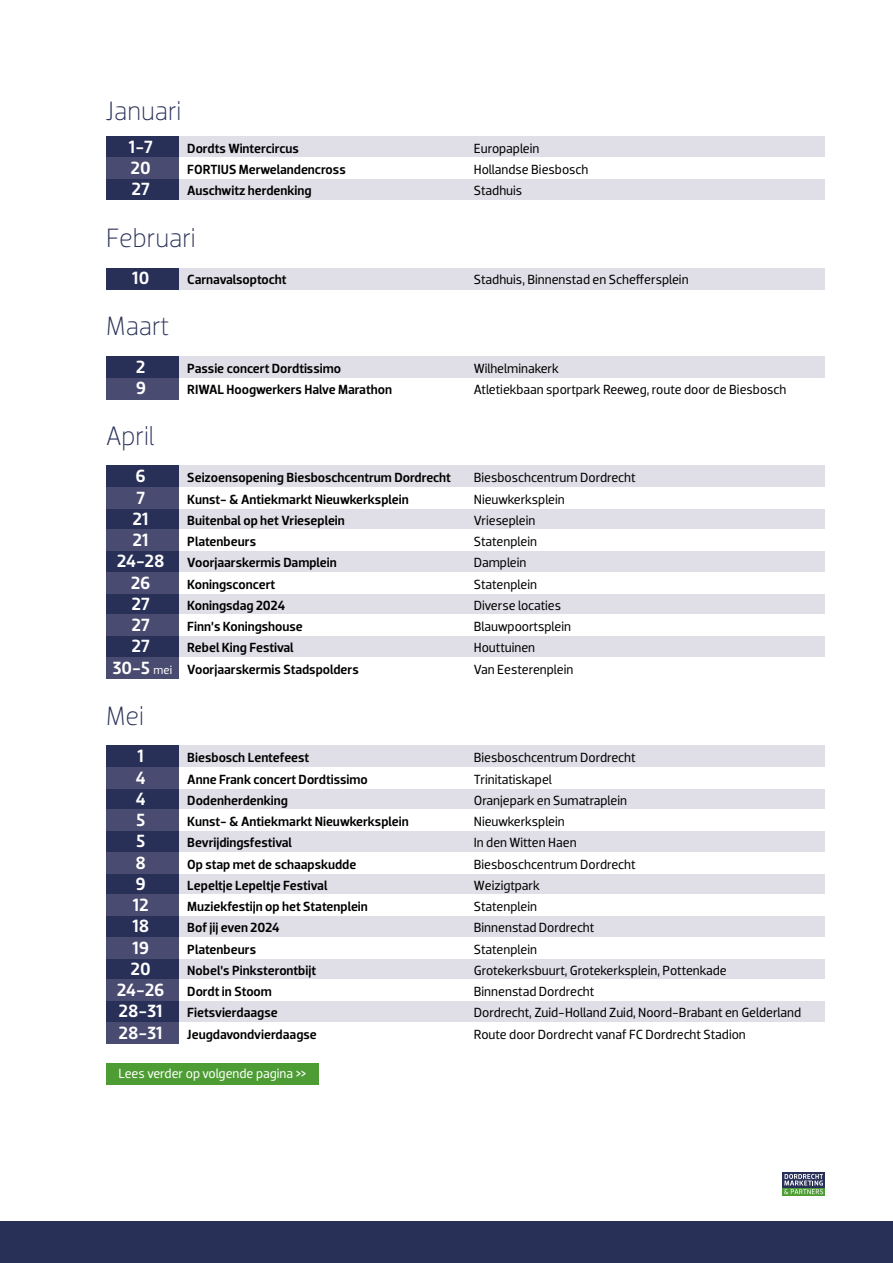
<style>
.page{position:relative;width:893px;height:1263px;background:#fff}
.page>*{position:absolute;margin:0;border:0;box-sizing:border-box;transform-origin:0 0}
.t1{font:300 27px "Dobra";color:#293057}
.t2{font:500 18px "Dobra";color:#fff}
.t3{font:500 13.5px "Dobra";color:#000}
.t4{font:13.5px "Dobra";letter-spacing:-.005em;color:#000}
.t5{font:13.5px "Dobra";color:#fff}
.s1{font-size:18px;color:#fff}
.s2{font-weight:400;font-size:12px;color:#fff}
.s3{font-size:16.5px}
</style>
<div class="page">
<div style="left:106px;top:136px;width:719px;height:21px;background:#e0dee7"></div>
<div style="left:106px;top:357px;width:719px;height:21px;background:#e0dee7"></div>
<div style="left:106px;top:268px;width:719px;height:21px;background:#e0dee7"></div>
<div style="left:106px;top:179px;width:719px;height:21px;background:#e0dee7"></div>
<div style="left:0;top:1222px;width:893px;height:41px;background:#293057"></div>
<svg style="left:782px;top:1187px;width:43px;height:9px"></svg>
<div style="left:782px;top:1172px;width:43px;height:15px;background:#293057"></div>
<svg style="left:784px;top:1174px;width:39px;height:20px"></svg>
<div style="left:106px;top:136px;width:73px;height:21px;background:#293057"></div>
<div style="left:106px;top:357px;width:73px;height:21px;background:#293057"></div>
<div style="left:106px;top:268px;width:73px;height:21px;background:#293057"></div>
<div style="left:106px;top:179px;width:73px;height:21px;background:#293057"></div>
<div style="left:106px;top:157px;width:73px;height:22px;background:#4a4b70"></div>
<div style="left:106px;top:378px;width:73px;height:21px;background:#4a4b70"></div>
<div style="left:106px;top:466px;width:719px;height:21px;background:#e0dee7"></div>
<div style="left:106px;top:746px;width:719px;height:21px;background:#e0dee7"></div>
<div style="left:106px;top:551px;width:719px;height:21px;background:#e0dee7"></div>
<div style="left:106px;top:831px;width:719px;height:21px;background:#e0dee7"></div>
<div style="left:106px;top:636px;width:719px;height:21px;background:#e0dee7"></div>
<div style="left:106px;top:916px;width:719px;height:21px;background:#e0dee7"></div>
<div style="left:106px;top:1001px;width:719px;height:21px;background:#e0dee7"></div>
<div style="left:106px;top:508px;width:719px;height:21px;background:#e0dee7"></div>
<div style="left:106px;top:788px;width:719px;height:21px;background:#e0dee7"></div>
<div style="left:106px;top:593px;width:719px;height:21px;background:#e0dee7"></div>
<div style="left:106px;top:873px;width:719px;height:21px;background:#e0dee7"></div>
<div style="left:106px;top:958px;width:719px;height:21px;background:#e0dee7"></div>
<div style="left:106px;top:466px;width:73px;height:21px;background:#293057"></div>
<div style="left:106px;top:746px;width:73px;height:21px;background:#293057"></div>
<div style="left:106px;top:551px;width:73px;height:21px;background:#293057"></div>
<div style="left:106px;top:831px;width:73px;height:21px;background:#293057"></div>
<div style="left:106px;top:636px;width:73px;height:21px;background:#293057"></div>
<div style="left:106px;top:916px;width:73px;height:21px;background:#293057"></div>
<div style="left:106px;top:1001px;width:73px;height:21px;background:#293057"></div>
<div style="left:106px;top:508px;width:73px;height:21px;background:#293057"></div>
<div style="left:106px;top:788px;width:73px;height:21px;background:#293057"></div>
<div style="left:106px;top:593px;width:73px;height:21px;background:#293057"></div>
<div style="left:106px;top:873px;width:73px;height:21px;background:#293057"></div>
<div style="left:106px;top:958px;width:73px;height:21px;background:#293057"></div>
<div style="left:106px;top:487px;width:73px;height:21px;background:#4a4b70"></div>
<div style="left:106px;top:767px;width:73px;height:21px;background:#4a4b70"></div>
<div style="left:106px;top:572px;width:73px;height:21px;background:#4a4b70"></div>
<div style="left:106px;top:852px;width:73px;height:21px;background:#4a4b70"></div>
<div style="left:106px;top:657px;width:73px;height:21px;background:#4a4b70"></div>
<div style="left:106px;top:937px;width:73px;height:21px;background:#4a4b70"></div>
<div style="left:106px;top:1022px;width:73px;height:21px;background:#4a4b70"></div>
<div style="left:106px;top:529px;width:73px;height:22px;background:#4a4b70"></div>
<div style="left:106px;top:809px;width:73px;height:22px;background:#4a4b70"></div>
<div style="left:106px;top:614px;width:73px;height:22px;background:#4a4b70"></div>
<div style="left:106px;top:894px;width:73px;height:22px;background:#4a4b70"></div>
<div style="left:106px;top:979px;width:73px;height:22px;background:#4a4b70"></div>
<div style="left:106px;top:1063px;width:213px;height:21px;background:#4e9d34"></div>
<h1 class="t1" style="left:106px;top:101px;width:77px">Januari</h1>
<h2 class="t2" style="left:129px;top:140px;width:25px">1-7</h2>
<p class="t3" style="left:187px;top:143px;width:113px">Dordts Wintercircus</p>
<p class="t4" style="left:474px;top:143px;width:67px">Europaplein</p>
<h2 class="t2" style="left:131px;top:161px;width:21px">20</h2>
<p class="t3" style="left:187px;top:165px;width:160px">FORTIUS Merwelandencross</p>
<p class="t4" style="left:474px;top:165px;width:116px">Hollandse Biesbosch</p>
<h2 class="t2" style="left:132px;top:183px;width:19px">27</h2>
<p class="t3" style="left:187px;top:186px;width:126px">Auschwitz herdenking</p>
<p class="t4" style="left:474px;top:186px;width:50px">Stadhuis</p>
<h1 class="t1" style="left:106px;top:228px;width:91px">Februari</h1>
<h2 class="t2" style="left:132px;top:271px;width:19px">10</h2>
<p class="t3" style="left:187px;top:274px;width:101px">Carnavalsoptocht</p>
<p class="t4" style="left:474px;top:274px;width:216px">Stadhuis, Binnenstad en Scheffersplein</p>
<h1 class="t1" style="left:106px;top:316px;width:64px">Maart</h1>
<h2 class="t2" style="left:136px;top:360px;width:11px">2</h2>
<p class="t3" style="left:187px;top:363px;width:155px">Passie concert Dordtissimo</p>
<p class="t4" style="left:474px;top:363px;width:86px">Wilhelminakerk</p>
<h2 class="t2" style="left:136px;top:381px;width:12px">9</h2>
<p class="t3" style="left:187px;top:384px;width:206px">RIWAL Hoogwerkers Halve Marathon</p>
<p class="t4" style="left:474px;top:384px;width:314px">Atletiekbaan sportpark Reeweg, route door de Biesbosch</p>
<h1 class="t1" style="left:106px;top:426px;width:49px">April</h1>
<h2 class="t2" style="left:136px;top:470px;width:12px">6</h2>
<p class="t3" style="left:187px;top:473px;width:265px">Seizoensopening Biesboschcentrum Dordrecht</p>
<p class="t4" style="left:474px;top:473px;width:163px">Biesboschcentrum Dordrecht</p>
<h2 class="t2" style="left:136px;top:491px;width:10px">7</h2>
<p class="t3" style="left:187px;top:494px;width:223px">Kunst- &amp; Antiekmarkt Nieuwkerksplein</p>
<p class="t4" style="left:474px;top:494px;width:93px">Nieuwkerksplein</p>
<h2 class="t2" style="left:133px;top:512px;width:17px">21</h2>
<p class="t3" style="left:187px;top:515px;width:159px">Buitenbal op het Vrieseplein</p>
<p class="t4" style="left:474px;top:515px;width:63px">Vrieseplein</p>
<h2 class="t2" style="left:133px;top:533px;width:17px">21</h2>
<p class="t3" style="left:187px;top:537px;width:70px">Platenbeurs</p>
<p class="t4" style="left:474px;top:537px;width:65px">Statenplein</p>
<h2 class="t2" style="left:117px;top:555px;width:49px">24-28</h2>
<p class="t3" style="left:187px;top:558px;width:151px">Voorjaarskermis Damplein</p>
<p class="t4" style="left:474px;top:558px;width:54px">Damplein</p>
<h2 class="t2" style="left:131px;top:576px;width:21px">26</h2>
<p class="t3" style="left:187px;top:579px;width:89px">Koningsconcert</p>
<p class="t4" style="left:474px;top:579px;width:65px">Statenplein</p>
<h2 class="t2" style="left:132px;top:597px;width:19px">27</h2>
<p class="t3" style="left:187px;top:600px;width:100px">Koningsdag 2024</p>
<p class="t4" style="left:474px;top:600px;width:89px">Diverse locaties</p>
<h2 class="t2" style="left:132px;top:618px;width:19px">27</h2>
<p class="t3" style="left:187px;top:622px;width:117px">Finn’s Koningshouse</p>
<p class="t4" style="left:474px;top:622px;width:99px">Blauwpoortsplein</p>
<h2 class="t2" style="left:132px;top:640px;width:19px">27</h2>
<p class="t3" style="left:187px;top:643px;width:108px">Rebel King Festival</p>
<p class="t4" style="left:474px;top:643px;width:63px">Houttuinen</p>
<p class="t3" style="left:113px;top:664px;width:248px"><span class="s1">30-5</span> <span class="s2">mei</span> Voorjaarskermis Stadspolders</p>
<p class="t4" style="left:474px;top:664px;width:101px">Van Eesterenplein</p>
<h1 class="t1" style="left:106px;top:706px;width:39px">Mei</h1>
<h2 class="t2" style="left:138px;top:749px;width:8px">1</h2>
<p class="t3" style="left:187px;top:753px;width:123px">Biesbosch Lentefeest</p>
<p class="t4" style="left:474px;top:753px;width:163px">Biesboschcentrum Dordrecht</p>
<h2 class="t2" style="left:136px;top:771px;width:11px">4</h2>
<p class="t3" style="left:187px;top:774px;width:182px">Anne Frank concert Dordtissimo</p>
<p class="t4" style="left:474px;top:774px;width:80px">Trinitatiskapel</p>
<h2 class="t2" style="left:136px;top:792px;width:11px">4</h2>
<p class="t3" style="left:187px;top:795px;width:102px">Dodenherdenking</p>
<p class="t4" style="left:474px;top:795px;width:155px">Oranjepark en Sumatraplein</p>
<h2 class="t2" style="left:136px;top:813px;width:10px">5</h2>
<p class="t3" style="left:187px;top:816px;width:223px">Kunst- &amp; Antiekmarkt Nieuwkerksplein</p>
<p class="t4" style="left:474px;top:816px;width:93px">Nieuwkerksplein</p>
<h2 class="t2" style="left:136px;top:834px;width:10px">5</h2>
<p class="t3" style="left:187px;top:838px;width:106px">Bevrijdingsfestival</p>
<p class="t4" style="left:474px;top:838px;width:104px">In den Witten Haen</p>
<h2 class="t2" style="left:136px;top:856px;width:12px">8</h2>
<p class="t3" style="left:187px;top:859px;width:171px">Op stap met de schaapskudde</p>
<p class="t4" style="left:474px;top:859px;width:163px">Biesboschcentrum Dordrecht</p>
<h2 class="t2" style="left:136px;top:877px;width:12px">9</h2>
<p class="t3" style="left:187px;top:880px;width:142px">Lepeltje Lepeltje Festival</p>
<p class="t4" style="left:474px;top:880px;width:67px">Weizigtpark</p>
<h2 class="t2" style="left:133px;top:898px;width:17px">12</h2>
<p class="t3" style="left:187px;top:901px;width:182px">Muziekfestijn op het Statenplein</p>
<p class="t4" style="left:474px;top:901px;width:65px">Statenplein</p>
<h2 class="t2" style="left:132px;top:919px;width:18px">18</h2>
<p class="t3" style="left:187px;top:923px;width:94px">Bof jij even 2024</p>
<p class="t4" style="left:474px;top:923px;width:122px">Binnenstad Dordrecht</p>
<h2 class="t2" style="left:132px;top:941px;width:18px">19</h2>
<p class="t3" style="left:187px;top:944px;width:70px">Platenbeurs</p>
<p class="t4" style="left:474px;top:944px;width:65px">Statenplein</p>
<h2 class="t2" style="left:131px;top:962px;width:21px">20</h2>
<p class="t3" style="left:187px;top:965px;width:130px">Nobel’s Pinksterontbijt</p>
<p class="t4" style="left:474px;top:965px;width:255px">Grotekerksbuurt, Grotekerksplein, Pottenkade</p>
<h2 class="t2" style="left:117px;top:983px;width:49px">24-26</h2>
<p class="t3" style="left:187px;top:986px;width:86px">Dordt in Stoom</p>
<p class="t4" style="left:474px;top:986px;width:122px">Binnenstad Dordrecht</p>
<h2 class="t2" style="left:119px;top:1005px;width:45px">28-31</h2>
<p class="t3" style="left:187px;top:1008px;width:92px">Fietsvierdaagse</p>
<p class="t4" style="left:474px;top:1008px;width:329px">Dordrecht, Zuid-Holland Zuid, Noord-Brabant en Gelderland</p>
<h2 class="t2" style="left:119px;top:1026px;width:45px">28-31</h2>
<p class="t3" style="left:187px;top:1029px;width:131px">Jeugdavondvierdaagse</p>
<p class="t4" style="left:474px;top:1029px;width:274px">Route door Dordrecht vanaf FC Dordrecht Stadion</p>
<p class="t5" style="left:118px;top:1069px;width:190px">Lees verder op volgende pagina <span class="s3">››</span></p>
</div>
